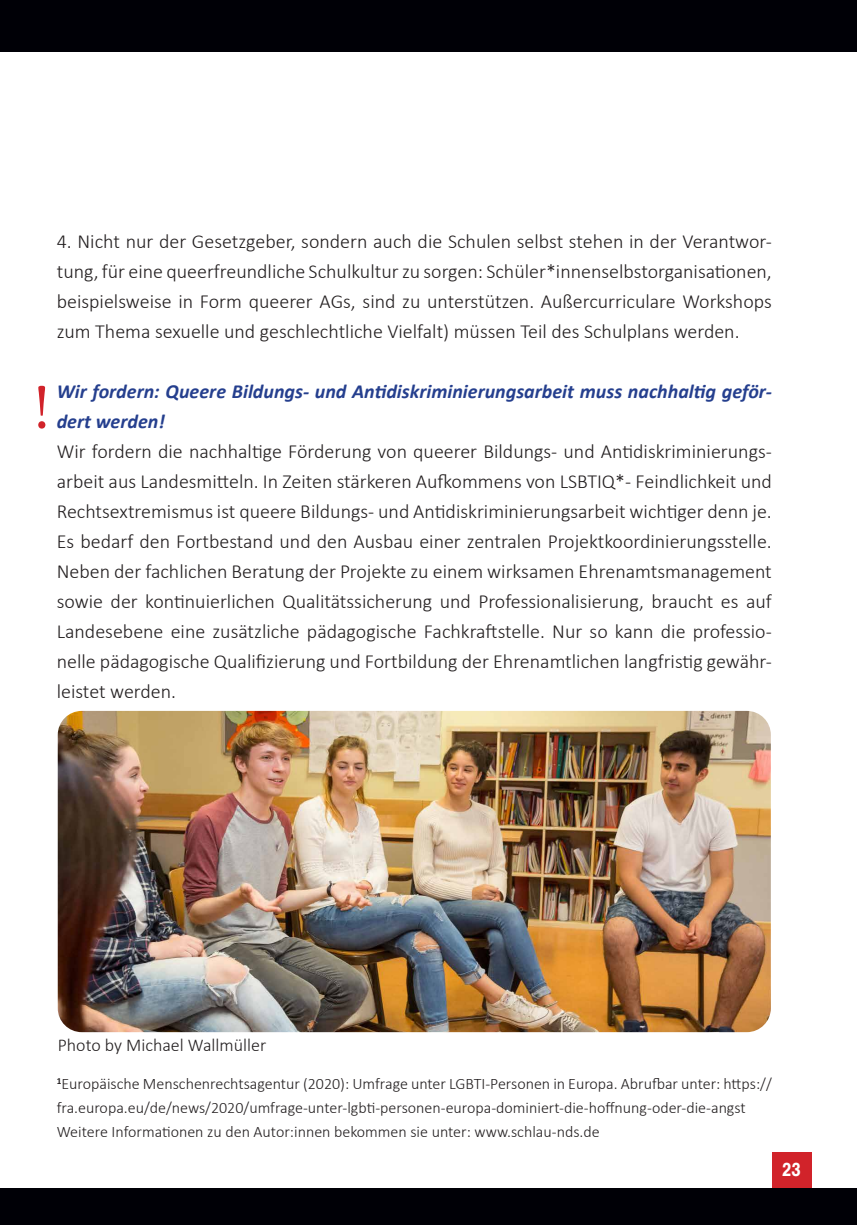
<style>
.page{position:relative;width:857px;height:1225px;background:#fff}
.page>*{position:absolute;margin:0;border:0;box-sizing:border-box;transform-origin:0 0}
.t1{font:300 20px/30px "Calibri";color:#231f20;text-align:justify}
.t2{font:italic 700 20px/30px "Calibri";color:#253f8e}
.t3{font:20px "Helvetica Medium Condensed Plain";color:#fff}
.t4{font:300 18px "Calibri";color:#231f20}
.t5{font:300 16px/24px "Calibri";color:#231f20}
</style>
<div class="page">
<img style="left:58px;top:711px;width:712px;height:321px">
<div style="left:0;top:0;width:856px;height:51px;background:#000006"></div>
<div style="left:771px;top:1152px;width:40px;height:46px;background:#d1232a"></div>
<svg style="left:38px;top:386px;width:7px;height:42px"></svg>
<div style="left:0;top:1188px;width:856px;height:37px;background:#000006"></div>
<p class="t1" style="left:57px;top:226px;width:716px">4. Nicht nur der Gesetzgeber, sondern auch die Schulen selbst stehen in der Verantwor&shy;tung, für eine queerfreundliche Schulkultur zu sorgen: Schüler*innenselbstorganisationen, beispielsweise in Form queerer AGs, sind zu unterstützen. Außercurriculare Workshops zum Thema sexuelle und geschlechtliche Vielfalt) müssen Teil des Schulplans werden.</p>
<p class="t2" style="left:57px;top:376px;width:716px">Wir fordern: Queere Bildungs- und Antidiskriminierungsarbeit muss nachhaltig geför&shy;dert werden!</p>
<p class="t1" style="left:57px;top:436px;width:716px">Wir fordern die nachhaltige Förderung von queerer Bildungs- und Antidiskriminierungs&shy;arbeit aus Landesmitteln. In Zeiten stärkeren Aufkommens von LSBTIQ*- Feindlichkeit und Rechtsextremismus ist queere Bildungs- und Antidiskriminierungsarbeit wichtiger denn je.<br>Es bedarf den Fortbestand und den Ausbau einer zentralen Projektkoordinierungsstelle.<br>Neben der fachlichen Beratung der Projekte zu einem wirksamen Ehrenamtsmanagement sowie der kontinuierlichen Qualitätssicherung und Professionalisierung, braucht es auf Landesebene eine zusätzliche pädagogische Fachkraftstelle. Nur so kann die professio&shy;nelle pädagogische Qualifizierung und Fortbildung der Ehrenamtlichen langfristig gewähr&shy;leistet werden.</p>
<p class="t4" style="left:58px;top:1033px;width:210px">Photo by Michael Wallmüller</p>
<p class="t5" style="left:57px;top:1071px;width:716px"><sup>1</sup>Europäische Menschenrechtsagentur (2020): Umfrage unter LGBTI-Personen in Europa. Abrufbar unter: https:// fra.europa.eu/de/news/2020/umfrage-unter-lgbti-personen-europa-dominiert-die-hoffnung-oder-die-angst<br>Weitere Informationen zu den Autor:innen bekommen sie unter: www.schlau-nds.de</p>
<p class="t3" style="left:782px;top:1158px;width:20px">23</p>
</div>
